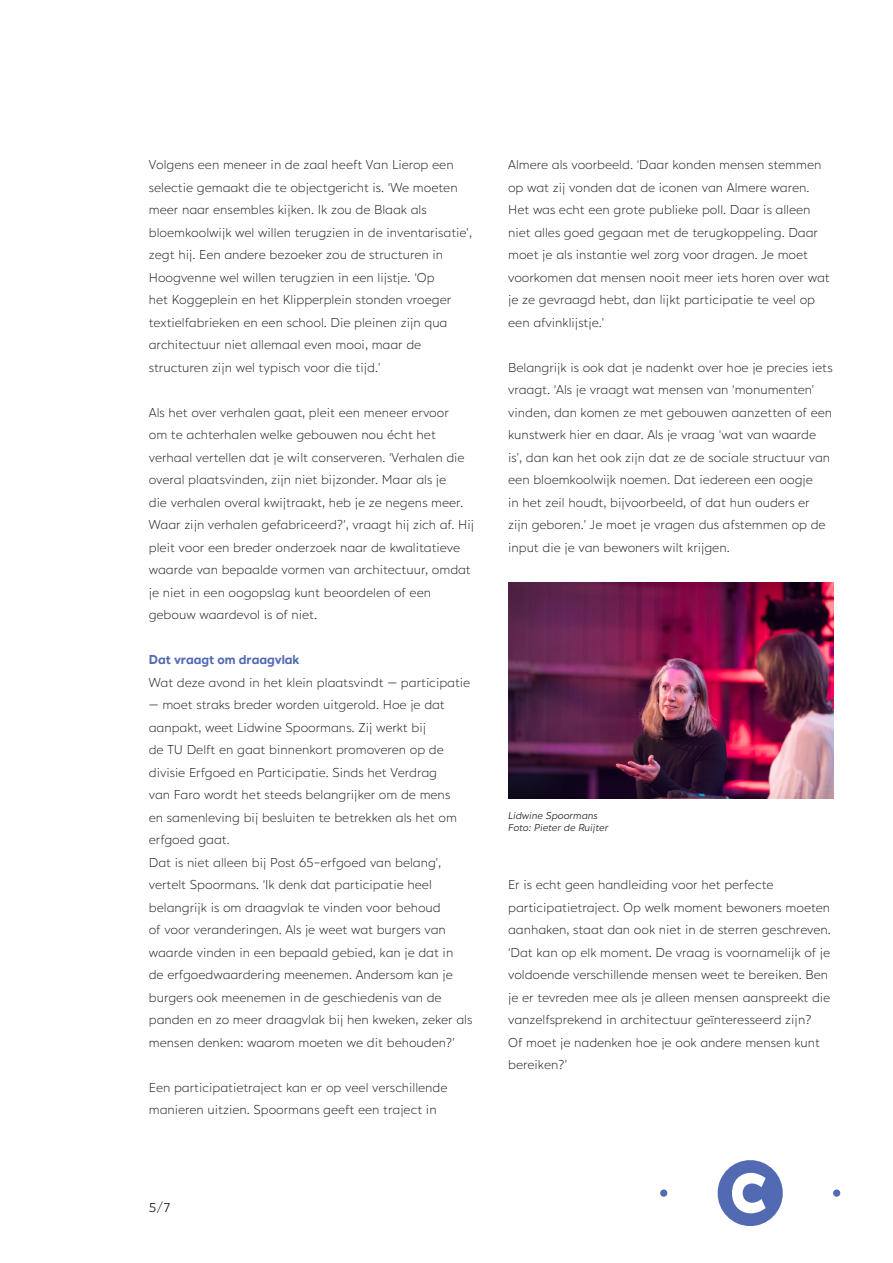
<style>
.page{position:relative;width:893px;height:1263px;background:#fff}
.page>*{position:absolute;margin:0;border:0;box-sizing:border-box;transform-origin:0 0}
.t1{font:300 13.5px/22.5px "Hartwell Alt";color:#231f20}
.Basisalinea_intro{font:700 13.5px "Hartwell Alt";color:#526ab2}
.t2{font:13.5px "Hartwell Alt";color:#231f20}
.FOTO_bijschrift{font:italic 10.5px "Hartwell Alt";color:#231f20}
</style>
<div class="page">
<svg style="left:717px;top:1160px;width:66px;height:66px"></svg>
<div style="left:660px;top:1189px;width:7px;height:8px;background:#526ab2;border-radius:50%"></div>
<div style="left:833px;top:1189px;width:7px;height:8px;background:#526ab2;border-radius:50%"></div>
<img style="left:508px;top:582px;width:325px;height:217px">
<p class="t1" style="left:149px;top:155px;width:325px">Volgens een meneer in de zaal heeft Van Lierop een selectie gemaakt die te objectgericht is. ‘We moeten meer naar ensembles kijken. Ik zou de Blaak als bloemkoolwijk wel willen terugzien in de inventarisatie’, zegt hij. Een andere bezoeker zou de structuren in Hoogvenne wel willen terugzien in een lijstje. ‘Op<br>het Koggeplein en het Klipperplein stonden vroeger textielfabrieken en een school. Die pleinen zijn qua architectuur niet allemaal even mooi, maar de structuren zijn wel typisch voor die tijd.’</p>
<p class="t1" style="left:149px;top:402px;width:327px">Als het over verhalen gaat, pleit een meneer ervoor<br>om te achterhalen welke gebouwen nou écht het verhaal vertellen dat je wilt conserveren. ‘Verhalen die overal plaatsvinden, zijn niet bijzonder. Maar als je<br>die verhalen overal kwijtraakt, heb je ze negens meer.<br>Waar zijn verhalen gefabriceerd?’, vraagt hij zich af. Hij pleit voor een breder onderzoek naar de kwalitatieve waarde van bepaalde vormen van architectuur, omdat je niet in een oogopslag kunt beoordelen of een gebouw waardevol is of niet.</p>
<p class="Basisalinea_intro" style="left:149px;top:652px;width:152px">Dat vraagt om draagvlak</p>
<p class="t1" style="left:149px;top:672px;width:323px">Wat deze avond in het klein plaatsvindt — participatie</p>
<p class="t1" style="left:149px;top:695px;width:310px">— moet straks breder worden uitgerold. Hoe je dat aanpakt, weet Lidwine Spoormans. Zij werkt bij<br>de TU Delft en gaat binnenkort promoveren op de divisie Erfgoed en Participatie. Sinds het Verdrag van Faro wordt het steeds belangrijker om de mens en samenleving bij besluiten te betrekken als het om erfgoed gaat.</p>
<p class="t1" style="left:149px;top:852px;width:325px">Dat is niet alleen bij Post 65-erfgoed van belang’, vertelt Spoormans. ‘Ik denk dat participatie heel belangrijk is om draagvlak te vinden voor behoud<br>of voor veranderingen. Als je weet wat burgers van waarde vinden in een bepaald gebied, kan je dat in<br>de erfgoedwaardering meenemen. Andersom kan je burgers ook meenemen in de geschiedenis van de panden en zo meer draagvlak bij hen kweken, zeker als mensen denken: waarom moeten we dit behouden?’</p>
<p class="t1" style="left:149px;top:1077px;width:300px">Een participatietraject kan er op veel verschillende manieren uitzien. Spoormans geeft een traject in</p>
<p class="t2" style="left:149px;top:1200px;width:23px">5/7</p>
<p class="t1" style="left:508px;top:155px;width:323px">Almere als voorbeeld. ‘Daar konden mensen stemmen op wat zij vonden dat de iconen van Almere waren.<br>Het was echt een grote publieke poll. Daar is alleen niet alles goed gegaan met de terugkoppeling. Daar moet je als instantie wel zorg voor dragen. Je moet voorkomen dat mensen nooit meer iets horen over wat je ze gevraagd hebt, dan lijkt participatie te veel op een afvinklijstje.’</p>
<p class="t1" style="left:508px;top:357px;width:326px">Belangrijk is ook dat je nadenkt over hoe je precies iets vraagt. ‘Als je vraagt wat mensen van ‘monumenten’ vinden, dan komen ze met gebouwen aanzetten of een kunstwerk hier en daar. Als je vraag ‘wat van waarde is’, dan kan het ook zijn dat ze de sociale structuur van een bloemkoolwijk noemen. Dat iedereen een oogje<br>in het zeil houdt, bijvoorbeeld, of dat hun ouders er zijn geboren.’ Je moet je vragen dus afstemmen op de input die je van bewoners wilt krijgen.</p>
<p class="FOTO_bijschrift" style="left:508px;top:809px;width:91px">Lidwine Spoormans</p>
<p class="FOTO_bijschrift" style="left:508px;top:821px;width:102px">Foto: Pieter de Ruijter</p>
<p class="t1" style="left:508px;top:875px;width:324px">Er is echt geen handleiding voor het perfecte participatietraject. Op welk moment bewoners moeten aanhaken, staat dan ook niet in de sterren geschreven. ‘Dat kan op elk moment. De vraag is voornamelijk of je voldoende verschillende mensen weet te bereiken. Ben je er tevreden mee als je alleen mensen aanspreekt die vanzelfsprekend in architectuur geïnteresseerd zijn?<br>Of moet je nadenken hoe je ook andere mensen kunt bereiken?’</p>
</div>
